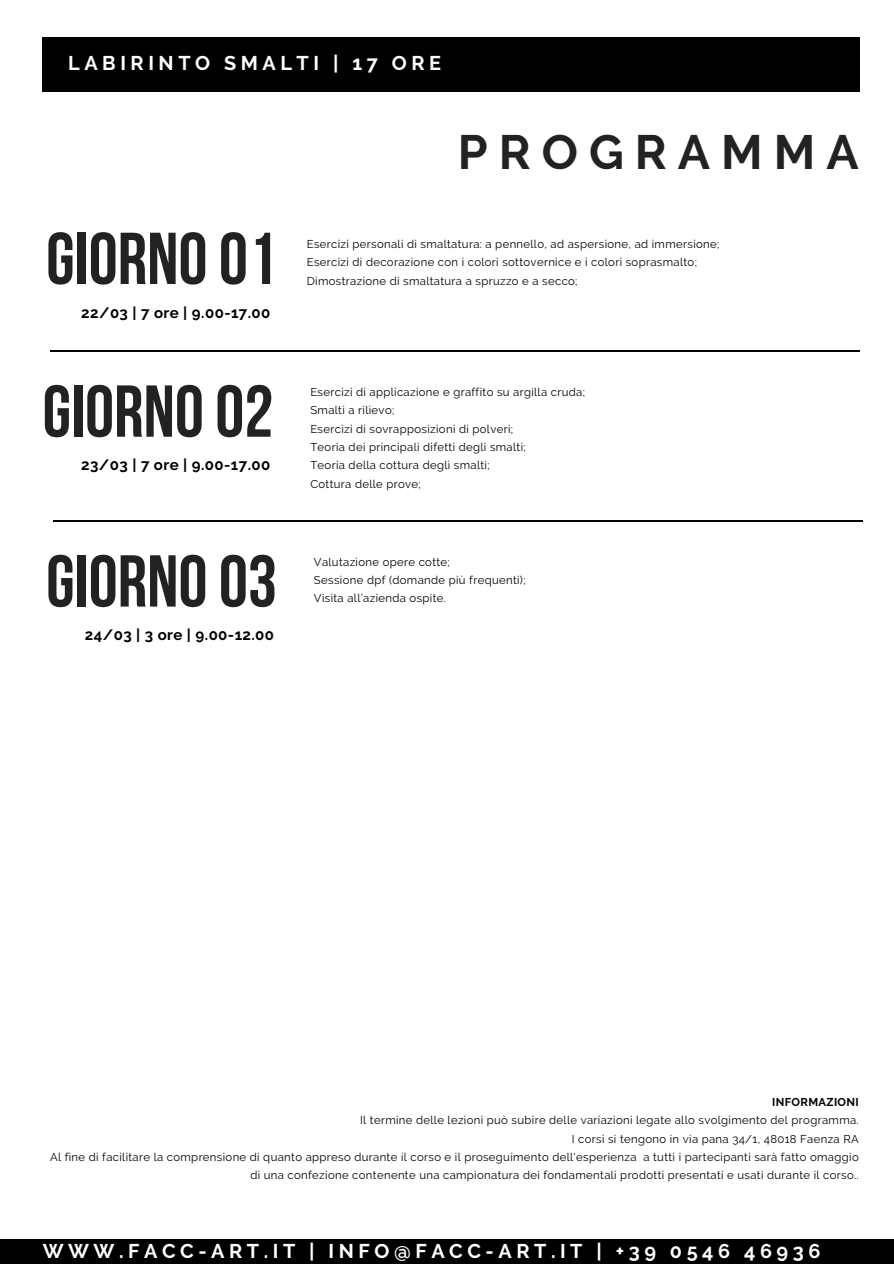
<style>
.page{position:relative;width:894px;height:1264px;background:#fff}
.page>*{position:absolute;margin:0;border:0;box-sizing:border-box;transform-origin:0 0}
.t1{font:700 73.2px "Bebas Neue";color:#222}
.t2{font:700 48px "Raleway";letter-spacing:.23em;color:#222}
.t3{font:700 19.8px "Raleway";letter-spacing:.23em;color:#fff}
.t4{font:700 15px "Raleway";letter-spacing:.03em;color:#000}
.t5{font:11.4px/18.3px "Raleway";letter-spacing:.03em;color:#000}
.t6{font:700 11.4px "Raleway";letter-spacing:.03em;color:#000}
</style>
<div class="page">
<div style="left:43px;top:38px;width:816px;height:54px;background:#000"></div>
<hr style="left:50px;top:350px;width:809px;height:1px;background:#000">
<div style="left:0;top:1239px;width:893px;height:24px;background:#000"></div>
<hr style="left:53px;top:520px;width:809px;height:1px;background:#000">
<h3 class="t3" style="left:68px;top:52px;width:374px">LABIRINTO SMALTI | 17 ORE</h3>
<h2 class="t2" style="left:457px;top:124px;width:402px">PROGRAMMA</h2>
<h1 class="t1" style="left:46px;top:229px;width:232px">GIORNO01</h1>
<p class="t5" style="left:307px;top:235px;width:414px">Esercizi personali di smaltatura: a pennello, ad aspersione, ad immersione;<br>Esercizi di decorazione con i colori sottovernice e i colori soprasmalto;<br>Dimostrazione di smaltatura a spruzzo e a secco;</p>
<h3 class="t4" style="left:81px;top:303px;width:191px">22/03 | 7 ore | 9.00-17.00</h3>
<h1 class="t1" style="left:43px;top:382px;width:232px">GIORNO02</h1>
<p class="t5" style="left:310px;top:383px;width:276px">Esercizi di applicazione e graffito su argilla cruda; Smalti a rilievo;<br>Esercizi di sovrapposizioni di polveri;<br>Teoria dei principali difetti degli smalti;<br>Teoria della cottura degli smalti;<br>Cottura delle prove;</p>
<h3 class="t4" style="left:81px;top:456px;width:190px">23/03 | 7 ore | 9.00-17.00</h3>
<h1 class="t1" style="left:46px;top:551px;width:232px">GIORNO03</h1>
<p class="t5" style="left:314px;top:552px;width:213px">Valutazione opere cotte;<br>Sessione dpf (domande più frequenti);<br>Visita all’azienda ospite.</p>
<h3 class="t4" style="left:85px;top:626px;width:191px">24/03 | 3 ore | 9.00-12.00</h3>
<p class="t6" style="left:772px;top:1095px;width:88px">INFORMAZIONI</p>
<p class="t5" style="left:50px;top:1110px;width:809px;text-align:right">Il termine delle lezioni può subire delle variazioni legate allo svolgimento del programma.<br>I corsi si tengono in via pana 34/1, 48018 Faenza RA<br>Al fine di facilitare la comprensione di quanto appreso durante il corso e il proseguimento dell'esperienza a tutti i partecipanti sarà fatto omaggio di una confezione contenente una campionatura dei fondamentali prodotti presentati e usati durante il corso..</p>
<h3 class="t3" style="left:43px;top:1239px;width:779px">WWW.FACC-ART.IT | INFO@FACC-ART.IT | +39 0546 46936</h3>
</div>
